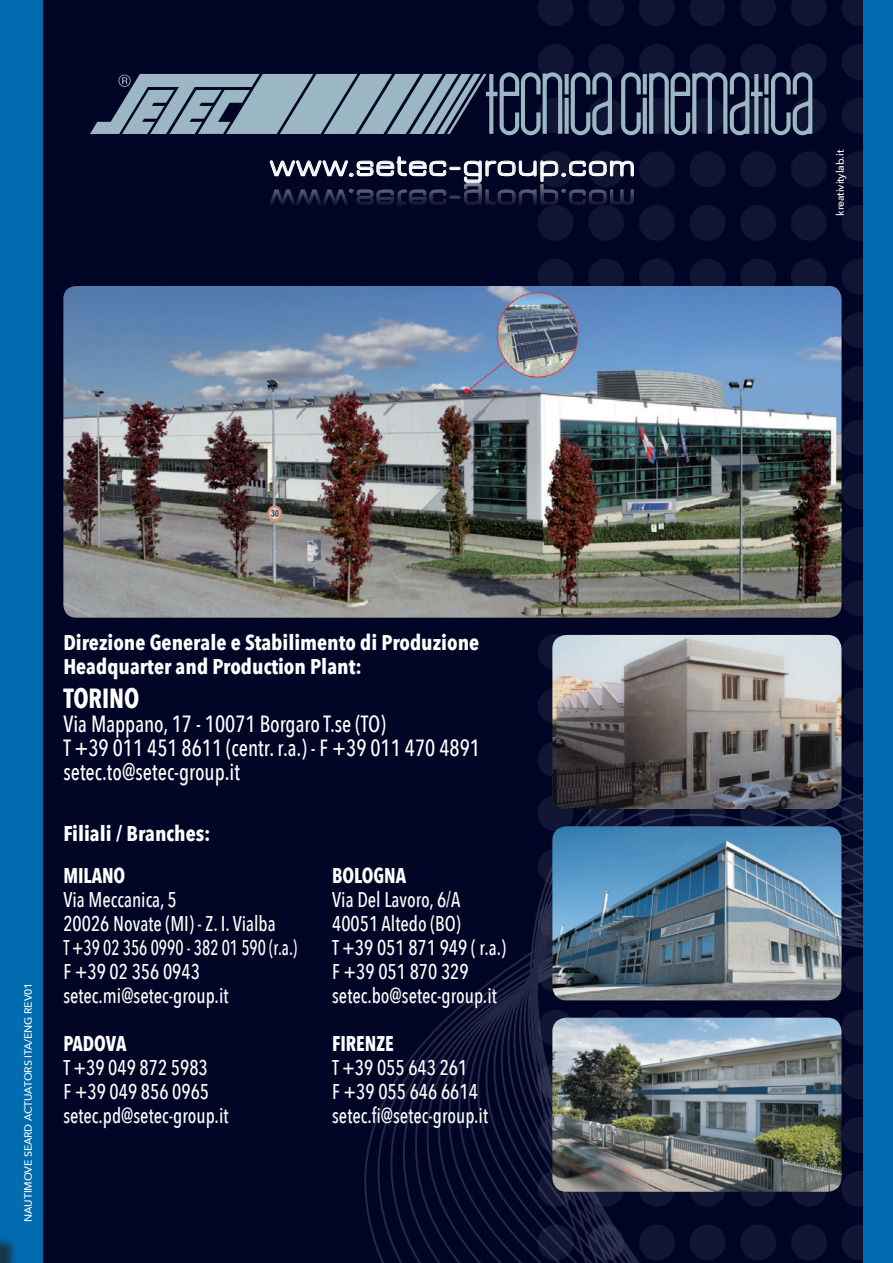
<style>
.page{position:relative;width:893px;height:1263px;background:#fff}
.page>*{position:absolute;margin:0;border:0;box-sizing:border-box;transform-origin:0 0}
.t1{font:600 32.4px "Jura";color:#fff}
.t2{font:700 27.6px "Avenir Next Condensed";color:#fff;scale:.9 1}
.t3{font:500 23.4px "Avenir Next Condensed";color:#fff;scale:.9 1}
.t4{font:500 21.3px "Avenir Next Condensed";color:#fff;scale:.9 1}
.t5{font:700 21.3px "Avenir Next Condensed";color:#fff}
.t6{font:500 21.3px "Avenir Next Condensed";color:#fff;scale:.8 1}
.t7{font:700 21.3px "Avenir Next Condensed";color:#fff;scale:.9 1}
.t8{font:500 10.5px "Avenir Next";letter-spacing:-.01em;color:#fff}
</style>
<div class="page">
<div style="left:43px;top:0;width:820px;height:1263px;background:#000526"></div>
<div style="left:538px;top:44px;width:35px;height:36px;background:#111534;border-radius:50%"></div>
<svg style="left:538px;top:0;width:35px;height:26px"></svg>
<div style="left:588px;top:44px;width:36px;height:36px;background:#111534;border-radius:50%"></div>
<svg style="left:588px;top:0;width:36px;height:26px"></svg>
<div style="left:639px;top:44px;width:36px;height:36px;background:#111534;border-radius:50%"></div>
<svg style="left:639px;top:0;width:36px;height:26px"></svg>
<div style="left:690px;top:44px;width:35px;height:36px;background:#111534;border-radius:50%"></div>
<svg style="left:690px;top:0;width:35px;height:26px"></svg>
<div style="left:740px;top:44px;width:36px;height:36px;background:#111534;border-radius:50%"></div>
<svg style="left:740px;top:0;width:36px;height:26px"></svg>
<div style="left:791px;top:44px;width:36px;height:36px;background:#111534;border-radius:50%"></div>
<svg style="left:791px;top:0;width:36px;height:26px"></svg>
<div style="left:841px;top:44px;width:36px;height:36px;background:#111534;border-radius:50%"></div>
<svg style="left:841px;top:0;width:22px;height:26px"></svg>
<div style="left:364px;top:686px;width:13px;height:577px;background:#000526"></div>
<div style="left:377px;top:662px;width:13px;height:601px;background:#000526"></div>
<div style="left:390px;top:639px;width:13px;height:624px;background:#000526"></div>
<svg style="left:403px;top:618px;width:12px;height:645px;background:#020727"></svg>
<svg style="left:415px;top:618px;width:12px;height:645px;background:#020727"></svg>
<svg style="left:427px;top:618px;width:11px;height:645px;background:#020728"></svg>
<svg style="left:529px;top:77px;width:334px;height:1186px;background:#090d2d"></svg>
<div style="left:0;top:0;width:43px;height:1263px;background:#006caf"></div>
<div style="left:863px;top:0;width:30px;height:1263px;background:#006caf"></div>
<div style="left:0;top:1235px;width:19px;height:28px;background:#231f20;opacity:.75"></div>
<hr style="left:0;top:1233px;width:1px;height:30px;background:#006caf">
<img style="left:63px;top:286px;width:778px;height:332px">
<img style="left:552px;top:635px;width:289px;height:174px">
<img style="left:552px;top:826px;width:289px;height:174px">
<img style="left:552px;top:1018px;width:289px;height:174px">
<svg style="left:621px;top:72px;width:191px;height:63px;background:#404e67"></svg>
<svg style="left:90px;top:72px;width:522px;height:63px;background:#65788c"></svg>
<svg style="left:270px;top:156px;width:364px;height:54px;background:#1b1f3d"></svg>
<p class="t1" style="left:269px;top:149px;width:368px">www.setec-group.com</p>
<p class="t8" style="left:831px;top:216px;width:67px;rotate:-90deg">kreativitylab.it</p>
<p class="t8" style="left:19px;top:1222px;width:241px;rotate:-90deg">NAUTIMOVE SEARD ACTUATORS ITA/ENG REV01</p>
<p class="t5" style="left:63px;top:629px;width:417px">Direzione Generale e Stabilimento di Produzione</p>
<p class="t5" style="left:63px;top:653px;width:300px">Headquarter and Production Plant:</p>
<p class="t2" style="left:63px;top:682px;width:86px">TORINO</p>
<p class="t3" style="left:63px;top:710px;width:360px">Via Mappano, 17 - 10071 Borgaro T.se (TO)</p>
<p class="t3" style="left:63px;top:734px;width:464px">T +39 011 451 8611 (centr. r.a.) - F +39 011 470 4891</p>
<p class="t3" style="left:63px;top:758px;width:198px">setec.to@setec-group.it</p>
<p class="t5" style="left:63px;top:820px;width:149px">Filiali / Branches:</p>
<p class="t7" style="left:63px;top:862px;width:70px">MILANO</p>
<p class="t4" style="left:63px;top:887px;width:128px">Via Meccanica, 5</p>
<p class="t4" style="left:63px;top:911px;width:238px">20026 Novate (MI) - Z. I. Vialba</p>
<p class="t6" style="left:63px;top:935px;width:294px">T +39 02 356 0990 - 382 01 590 (r.a.)</p>
<p class="t4" style="left:63px;top:959px;width:153px">F +39 02 356 0943</p>
<p class="t4" style="left:63px;top:983px;width:185px">setec.mi@setec-group.it</p>
<p class="t7" style="left:63px;top:1030px;width:72px">PADOVA</p>
<p class="t4" style="left:63px;top:1055px;width:162px">T +39 049 872 5983</p>
<p class="t4" style="left:63px;top:1079px;width:163px">F +39 049 856 0965</p>
<p class="t4" style="left:63px;top:1103px;width:185px">setec.pd@setec-group.it</p>
<p class="t7" style="left:332px;top:862px;width:84px">BOLOGNA</p>
<p class="t4" style="left:332px;top:887px;width:144px">Via Del Lavoro, 6/A</p>
<p class="t4" style="left:332px;top:911px;width:144px">40051 Altedo (BO)</p>
<p class="t4" style="left:332px;top:935px;width:195px">T +39 051 871 949 ( r.a.)</p>
<p class="t4" style="left:332px;top:959px;width:153px">F +39 051 870 329</p>
<p class="t4" style="left:332px;top:983px;width:184px">setec.bo@setec-group.it</p>
<p class="t7" style="left:332px;top:1030px;width:70px">FIRENZE</p>
<p class="t4" style="left:332px;top:1055px;width:152px">T +39 055 643 261</p>
<p class="t4" style="left:332px;top:1079px;width:163px">F +39 055 646 6614</p>
<p class="t4" style="left:332px;top:1103px;width:175px">setec.fi@setec-group.it</p>
</div>
